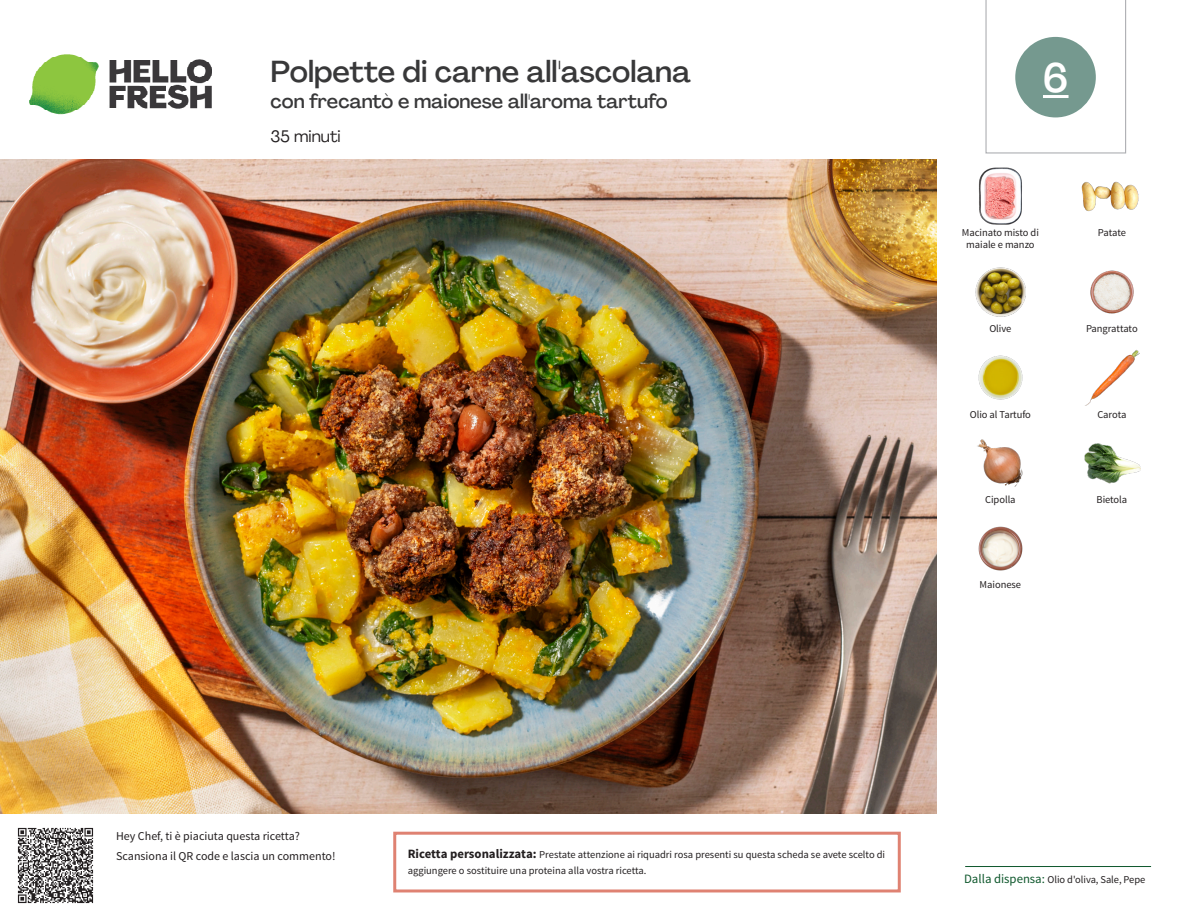
<style>
.page{position:relative;width:1188px;height:918px;background:#fff}
.page>*{position:absolute;margin:0;border:0;box-sizing:border-box;transform-origin:0 0}
._24_Recipe_Nr_Bag{font:500 40.5px "Agrandir";color:#fff}
._15_Titel_UK{font:500 30px "Agrandir";color:#383839}
._15_Titel_UK-2{font:500 19.5px "Agrandir";color:#383839}
._02_Box_Type{font:16.5px "Agrandir";color:#231f20}
._06_Before_Start{font:12px "Source Sans Pro";color:#231f20}
.STEP_Text_IT{font:10.5px/16.5px "Source Sans Pro";color:#231f20}
._18_FRONT_ingredients_UK{font:10.5px/12px "Source Sans Pro";letter-spacing:-.005em;color:#231f20;text-align:center}
.t1{font:10.5px "Source Sans Variable";letter-spacing:-.005em;color:#231f20}
.s1{font-weight:700;font-size:12.75px}
.s2{font-family:"Source Sans Pro";font-size:12.75px;color:#0e572c}
</style>
<div class="page">
<img style="left:30px;top:54px;width:181px;height:61px">
<hr style="left:965px;top:866px;width:186px;height:1px;background:#0e572c">
<img style="left:0;top:159px;width:936px;height:655px">
<img style="left:978px;top:168px;width:44px;height:57px">
<img style="left:1081px;top:181px;width:58px;height:31px">
<img style="left:1090px;top:270px;width:44px;height:44px">
<img style="left:975px;top:267px;width:51px;height:50px">
<img style="left:1085px;top:350px;width:55px;height:56px">
<img style="left:978px;top:355px;width:45px;height:45px">
<img style="left:1084px;top:443px;width:57px;height:41px">
<img style="left:977px;top:439px;width:46px;height:48px">
<img style="left:978px;top:526px;width:45px;height:45px">
<img style="left:17px;top:827px;width:77px;height:77px">
<div style="left:393px;top:832px;width:508px;height:60px;border:3px solid #df8272"></div>
<svg style="left:985px;top:0;width:141px;height:154px"></svg>
<p class="_15_Titel_UK" style="left:271px;top:53px;width:422px">Polpette di carne all'ascolana</p>
<p class="_15_Titel_UK-2" style="left:271px;top:89px;width:399px">con frecantò e maionese all'aroma tartufo</p>
<p class="_02_Box_Type" style="left:271px;top:126px;width:72px">35 minuti</p>
<p class="_24_Recipe_Nr_Bag" style="left:1043px;top:53px;width:27px">6</p>
<p class="_18_FRONT_ingredients_UK" style="left:962px;top:227px;width:79px">Macinato misto di maiale e manzo</p>
<p class="_18_FRONT_ingredients_UK" style="left:1098px;top:227px;width:30px">Patate</p>
<p class="_18_FRONT_ingredients_UK" style="left:989px;top:323px;width:24px">Olive</p>
<p class="_18_FRONT_ingredients_UK" style="left:1086px;top:323px;width:53px">Pangrattato</p>
<p class="_18_FRONT_ingredients_UK" style="left:970px;top:408px;width:63px">Olio al Tartufo</p>
<p class="_18_FRONT_ingredients_UK" style="left:1097px;top:408px;width:31px">Carota</p>
<p class="_18_FRONT_ingredients_UK" style="left:985px;top:494px;width:32px">Cipolla</p>
<p class="_18_FRONT_ingredients_UK" style="left:1097px;top:494px;width:32px">Bietola</p>
<p class="_18_FRONT_ingredients_UK" style="left:980px;top:579px;width:43px">Maionese</p>
<p class="_06_Before_Start" style="left:116px;top:829px;width:185px">Hey Chef, ti è piaciuta questa ricetta?</p>
<p class="_06_Before_Start" style="left:116px;top:848px;width:221px">Scansiona il QR code e lascia un commento!</p>
<p class="STEP_Text_IT" style="left:408px;top:846px;width:479px"><span class="s1">Ricetta personalizzata:</span> Prestate attenzione ai riquadri rosa presenti su questa scheda se avete scelto di aggiungere o sostituire una proteina alla vostra ricetta.</p>
<p class="t1" style="left:964px;top:873px;width:183px"><span class="s2">Dalla dispensa:</span> Olio d'oliva, Sale, Pepe</p>
</div>
